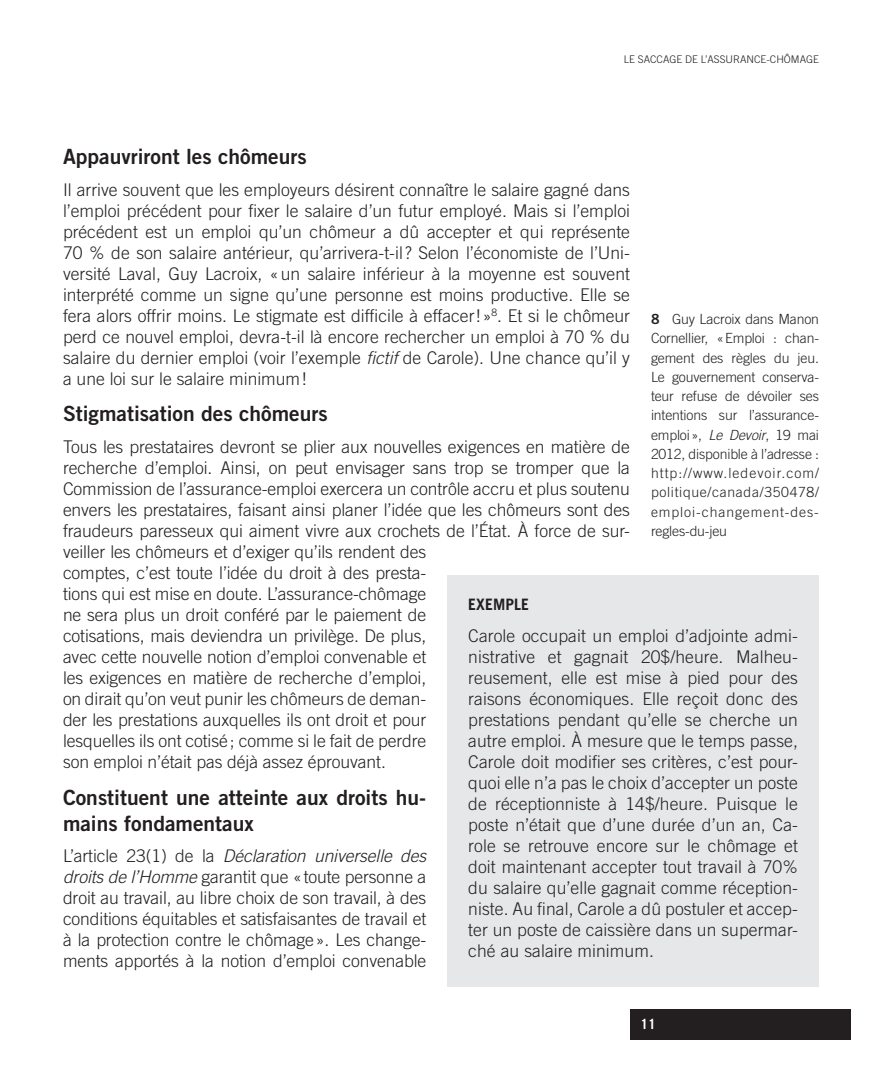
<style>
.page{position:relative;width:882px;height:1071px;background:#fff}
.page>*{position:absolute;margin:0;border:0;box-sizing:border-box;transform-origin:0 0}
.t1{font:21px/26.2px "Trade Gothic Bold Two";color:#231f20}
.t2{font:300 17.5px/21px "Trade Gothic";letter-spacing:-.005em;color:#231f20;text-align:justify}
.t3{font:700 15.75px "Trade Gothic";letter-spacing:.005em;color:#231f20}
.t4{font:300 14px/19.2px "Trade Gothic";letter-spacing:.05em;color:#231f20;text-align:justify}
.t5{font:700 14px "Trade Gothic";color:#fff}
.t6{font:300 10.5px "Trade Gothic";color:#231f20}
.s1{font-style:italic}
.s2{font-family:"Trade Gothic Bold Two";font-weight:400}
</style>
<div class="page">
<div style="left:630px;top:1009px;width:220px;height:31px;background:#231f20"></div>
<div style="left:447px;top:575px;width:372px;height:412px;background:#e6e7e9"></div>
<p class="t6" style="left:624px;top:53px;width:197px">le saccage de l’assurance-chômage</p>
<p class="t1" style="left:63px;top:143px;width:245px">Appauvriront les chômeurs</p>
<p class="t2" style="left:63px;top:179px;width:569px">Il arrive souvent que les employeurs désirent connaître le salaire gagné dans l’emploi précédent pour fixer le salaire d’un futur employé. Mais si l’emploi précédent est un emploi qu’un chômeur a dû accepter et qui représente 70 % de son salaire antérieur, qu’arrivera-t-il? Selon l’économiste de l’Uni&shy;versité Laval, Guy Lacroix, «un salaire inférieur à la moyenne est souvent interprété comme un signe qu’une personne est moins productive. Elle se fera alors offrir moins. Le stigmate est difficile à effacer! »<sup>8</sup>. Et si le chômeur perd ce nouvel emploi, devra-t-il là encore rechercher un emploi à 70 % du salaire du dernier emploi (voir l’exemple <span class="s1">fictif</span> de Carole). Une chance qu’il y a une loi sur le salaire minimum!</p>
<p class="t1" style="left:63px;top:400px;width:266px">Stigmatisation des chômeurs</p>
<p class="t2" style="left:63px;top:436px;width:569px;text-align:left">Tous les prestataires devront se plier aux nouvelles exigences en matière de recherche d’emploi. Ainsi, on peut envisager sans trop se tromper que la Commission de l’assurance-emploi exercera un contrôle accru et plus soutenu envers les prestataires, faisant ainsi planer l’idée que les chômeurs sont des fraudeurs paresseux qui aiment vivre aux crochets de l’État. À force de sur&shy;veiller les chômeurs et d’exiger qu’ils rendent des<br>comptes, c’est toute l’idée du droit à des presta-<br>tions qui est mise en doute. L’assurance-chômage<br>ne sera plus un droit conféré par le paiement de<br>cotisations, mais deviendra un privilège. De plus,<br>avec cette nouvelle notion d’emploi convenable et<br>les exigences en matière de recherche d’emploi,<br>on dirait qu’on veut punir les chômeurs de deman-<br>der les prestations auxquelles ils ont droit et pour<br>lesquelles ils ont cotisé; comme si le fait de perdre<br>son emploi n’était pas déjà assez éprouvant.</p>
<p class="t1" style="left:63px;top:784px;width:365px">Constituent une atteinte aux droits hu&shy;mains fondamentaux</p>
<p class="t2" style="left:63px;top:845px;width:365px">L’article 23(1) de la <span class="s1">Déclaration universelle des droits de l’Homme</span> garantit que «toute personne a droit au travail, au libre choix de son travail, à des conditions équitables et satisfaisantes de travail et à la protection contre le chômage». Les change&shy;ments apportés à la notion d’emploi convenable</p>
<p class="t4" style="left:651px;top:309px;width:170px"><span class="s2">8</span> Guy Lacroix dans Manon Cornellier, «Emploi : chan&shy;gement des règles du jeu.<br>Le gouvernement conserva&shy;teur refuse de dévoiler ses intentions sur l’assurance&shy;emploi», <span class="s1">Le Devoir</span>, 19 mai 2012, disponible à l’adresse : http://www.ledevoir.com/ politique/canada/350478/ emploi-changement-des&shy;regles-du-jeu</p>
<p class="t3" style="left:468px;top:595px;width:62px">EXEMPLE</p>
<p class="t2" style="left:468px;top:625px;width:331px">Carole occupait un emploi d’adjointe admi&shy;nistrative et gagnait 20$/heure. Malheu&shy;reusement, elle est mise à pied pour des raisons économiques. Elle reçoit donc des prestations pendant qu’elle se cherche un autre emploi. À mesure que le temps passe, Carole doit modifier ses critères, c’est pour&shy;quoi elle n’a pas le choix d’accepter un poste de réceptionniste à 14$/heure. Puisque le poste n’était que d’une durée d’un an, Ca&shy;role se retrouve encore sur le chômage et doit maintenant accepter tout travail à 70% du salaire qu’elle gagnait comme réception&shy;niste. Au final, Carole a dû postuler et accep&shy;ter un poste de caissière dans un supermar&shy;ché au salaire minimum.</p>
<p class="t5" style="left:640px;top:1015px;width:17px">11</p>
</div>
